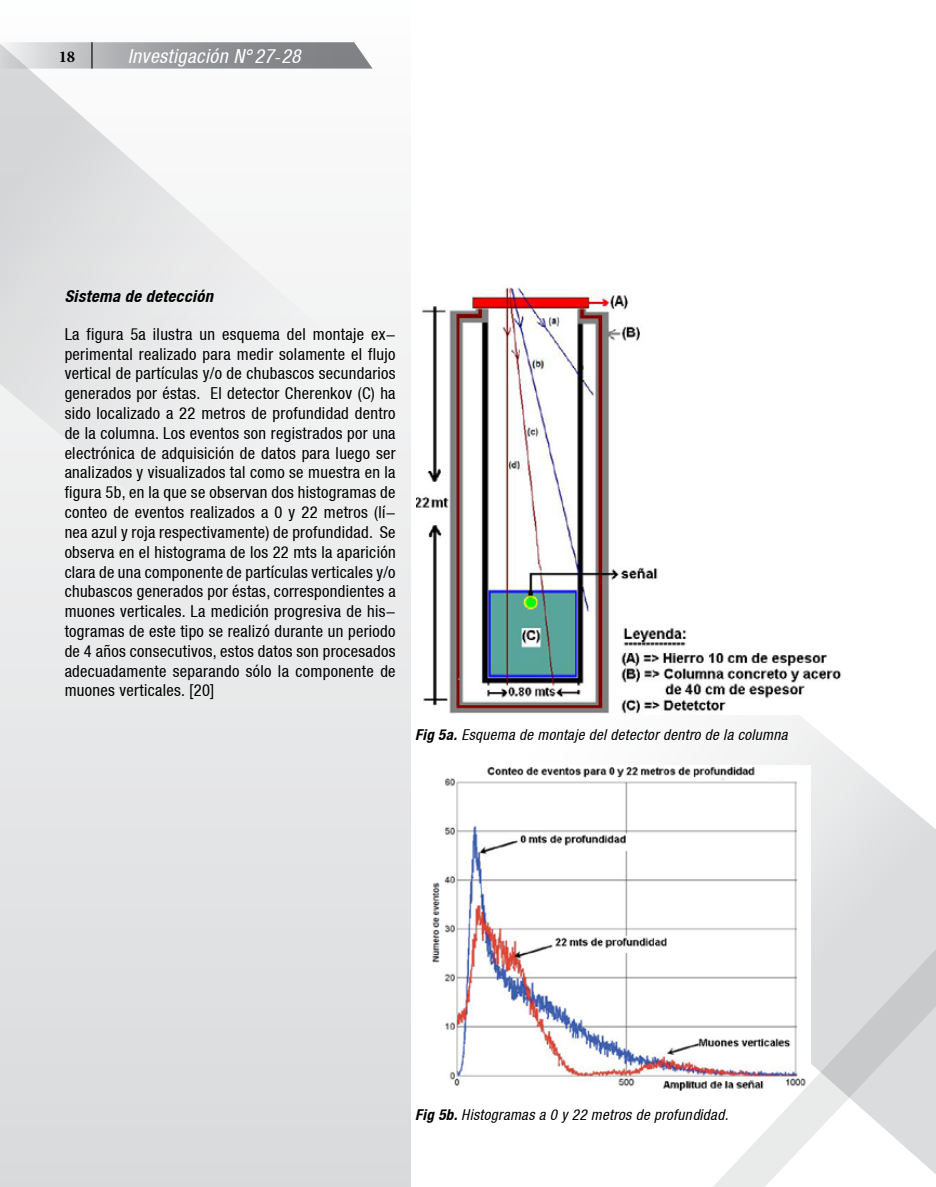
<style>
.page{position:relative;width:936px;height:1187px;background:#fff}
.page>*{position:absolute;margin:0;border:0;box-sizing:border-box;transform-origin:0 0}
.t1{font:italic condensed 19.5px "Helvetica Neue LT";letter-spacing:.025em;color:#fff}
.t2{font:condensed 16.5px/19.8px "Helvetica Neue LT";letter-spacing:.02em;color:#000;text-align:justify}
.t3{font:italic 700 condensed 16.5px "Helvetica Neue LT";letter-spacing:.025em;color:#000}
.t4{font:700 16.5px "Minion Pro";color:#000}
.t5{font:italic condensed 15px "Helvetica Neue LT";letter-spacing:.025em;color:#000}
.s1{font-family:"Minion Pro";font-stretch:normal}
.s2{font-weight:700}
</style>
<div class="page">
<div style="left:0;top:0;width:410px;height:1186px;background:linear-gradient(to bottom,#fdfdfd,#d9dadb)"></div>
<svg style="left:0;top:0;width:364px;height:553px"></svg>
<svg style="left:935px;top:829px;width:1px;height:345px"></svg>
<img style="left:416px;top:287px;width:412px;height:427px">
<img style="left:432px;top:767px;width:261px;height:324px">
<svg style="left:693px;top:664px;width:242px;height:522px"></svg>
<svg style="left:0;top:42px;width:372px;height:27px;background:#a5a7a9"></svg>
<p class="t4" style="left:59px;top:45px;width:18px">18</p>
<p class="t1" style="left:128px;top:45px;width:174px">Investigación N° 27<span class="s1">-</span>28</p>
<p class="t3" style="left:65px;top:286px;width:150px">Sistema de detección</p>
<p class="t2" style="left:65px;top:324px;width:332px">La figura 5a ilustra un esquema del montaje ex&shy;perimental realizado para medir solamente el flujo vertical de partículas y/o de chubascos secundarios generados por éstas. El detector Cherenkov (C) ha sido localizado a 22 metros de profundidad dentro de la columna. Los eventos son registrados por una electrónica de adquisición de datos para luego ser analizados y visualizados tal como se muestra en la figura 5b, en la que se observan dos histogramas de conteo de eventos realizados a 0 y 22 metros (lí&shy;nea azul y roja respectivamente) de profundidad. Se observa en el histograma de los 22 mts la aparición clara de una componente de partículas verticales y/o chubascos generados por éstas, correspondientes a muones verticales. La medición progresiva de his&shy;togramas de este tipo se realizó durante un periodo de 4 años consecutivos, estos datos son procesados adecuadamente separando sólo la componente de muones verticales. [20]</p>
<p class="t5" style="left:415px;top:726px;width:374px"><span class="s2">Fig 5a.</span> Esquema de montaje del detector dentro de la columna</p>
<p class="t5" style="left:415px;top:1106px;width:314px"><span class="s2">Fig 5b.</span> Histogramas a 0 y 22 metros de profundidad.</p>
</div>
